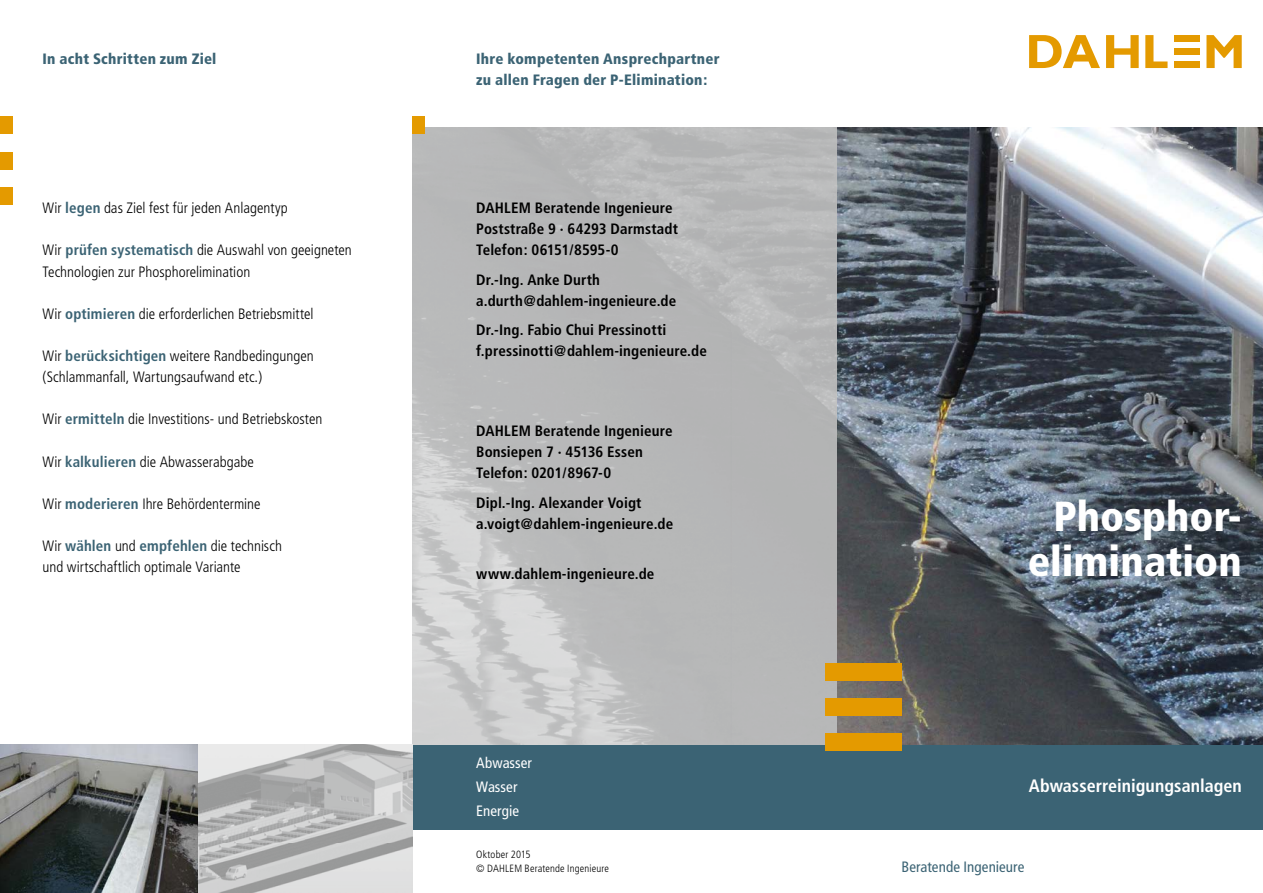
<style>
.page{position:relative;width:1263px;height:893px;background:#fff}
.page>*{position:absolute;margin:0;border:0;box-sizing:border-box;transform-origin:0 0}
.t1{font:900 condensed 42px/45px "Frutiger";color:#fff;text-align:right}
.t2{font:700 condensed 18px "Frutiger";color:#fff}
.t3{font:300 condensed 15px/21px "Frutiger";color:#000}
.t4{font:700 condensed 15px/21px "Frutiger";letter-spacing:.01em;color:#000}
.t5{font:900 condensed 15px/21px "Frutiger";letter-spacing:.015em;color:#3b6374}
.t6{font:condensed 15px/24px "Frutiger";letter-spacing:.005em;color:#fff}
.t7{font:condensed 15px "Frutiger";letter-spacing:.005em;color:#3b6374}
.t8{font:300 condensed 10.5px/13.5px "Frutiger";letter-spacing:.015em;color:#000}
.s1{font-weight:700;color:#3b6374}
</style>
<div class="page">
<div style="left:412px;top:744px;width:851px;height:85px;background:#3b6374"></div>
<img style="left:412px;top:128px;width:851px;height:616px">
<img style="left:0;top:744px;width:412px;height:149px">
<svg style="left:1106px;top:35px;width:33px;height:33px"></svg>
<svg style="left:1145px;top:35px;width:22px;height:33px"></svg>
<svg style="left:1206px;top:35px;width:36px;height:33px"></svg>
<svg style="left:1029px;top:35px;width:71px;height:33px"></svg>
<div style="left:1174px;top:61px;width:26px;height:7px;background:#e49a00"></div>
<div style="left:1174px;top:48px;width:26px;height:7px;background:#e49a00"></div>
<div style="left:1174px;top:35px;width:26px;height:7px;background:#e49a00"></div>
<div style="left:0;top:117px;width:13px;height:17px;background:#e49a00"></div>
<div style="left:0;top:152px;width:13px;height:17px;background:#e49a00"></div>
<div style="left:0;top:187px;width:13px;height:17px;background:#e49a00"></div>
<div style="left:412px;top:117px;width:13px;height:17px;background:#e49a00"></div>
<div style="left:825px;top:663px;width:76px;height:17px;background:#e49a00"></div>
<div style="left:825px;top:698px;width:76px;height:17px;background:#e49a00"></div>
<div style="left:825px;top:733px;width:76px;height:17px;background:#e49a00"></div>
<p class="t5" style="left:43px;top:49px;width:175px">In acht Schritten zum Ziel</p>
<p class="t5" style="left:476px;top:49px;width:245px">Ihre kompetenten Ansprechpartner zu allen Fragen der P-Elimination:</p>
<p class="t3" style="left:43px;top:198px;width:247px">Wir <span class="s1">legen</span> das Ziel fest für jeden Anlagentyp</p>
<p class="t3" style="left:43px;top:240px;width:311px">Wir <span class="s1">prüfen systematisch</span> die Auswahl von geeigneten<br>Technologien zur Phosphorelimination</p>
<p class="t3" style="left:43px;top:303px;width:273px">Wir <span class="s1">optimieren</span> die erforderlichen Betriebsmittel</p>
<p class="t3" style="left:43px;top:346px;width:273px">Wir <span class="s1">berücksichtigen</span> weitere Randbedingungen (Schlammanfall, Wartungsaufwand etc.)</p>
<p class="t3" style="left:43px;top:409px;width:281px">Wir <span class="s1">ermitteln</span> die Investitions- und Betriebskosten</p>
<p class="t3" style="left:43px;top:451px;width:213px">Wir <span class="s1">kalkulieren</span> die Abwasserabgabe</p>
<p class="t3" style="left:43px;top:493px;width:220px">Wir <span class="s1">moderieren</span> Ihre Behördentermine</p>
<p class="t3" style="left:43px;top:536px;width:241px">Wir <span class="s1">wählen</span> und <span class="s1">empfehlen</span> die technisch und wirtschaftlich optimale Variante</p>
<p class="t4" style="left:476px;top:198px;width:203px">DAHLEM Beratende Ingenieure<br>Poststraße 9 · 64293 Darmstadt<br>Telefon: 06151/8595-0</p>
<p class="t4" style="left:476px;top:269px;width:201px">Dr.-Ing. Anke Durth a.durth@dahlem-ingenieure.de</p>
<p class="t4" style="left:476px;top:320px;width:232px">Dr.-Ing. Fabio Chui Pressinotti f.pressinotti@dahlem-ingenieure.de</p>
<p class="t4" style="left:476px;top:421px;width:198px">DAHLEM Beratende Ingenieure<br>Bonsiepen 7 · 45136 Essen<br>Telefon: 0201/8967-0</p>
<p class="t4" style="left:476px;top:492px;width:199px">Dipl.-Ing. Alexander Voigt a.voigt@dahlem-ingenieure.de</p>
<p class="t4" style="left:476px;top:564px;width:180px">www.dahlem-ingenieure.de</p>
<p class="t6" style="left:476px;top:751px;width:57px">Abwasser<br>Wasser<br>Energie</p>
<h1 class="t1" style="left:1028px;top:494px;width:215px">Phosphor&shy;elimination</h1>
<p class="t2" style="left:1029px;top:775px;width:214px">Abwasserreinigungsanlagen</p>
<p class="t8" style="left:476px;top:848px;width:134px">Oktober 2015<br>© DAHLEM Beratende Ingenieure</p>
<p class="t7" style="left:901px;top:858px;width:124px">Beratende Ingenieure</p>
</div>
